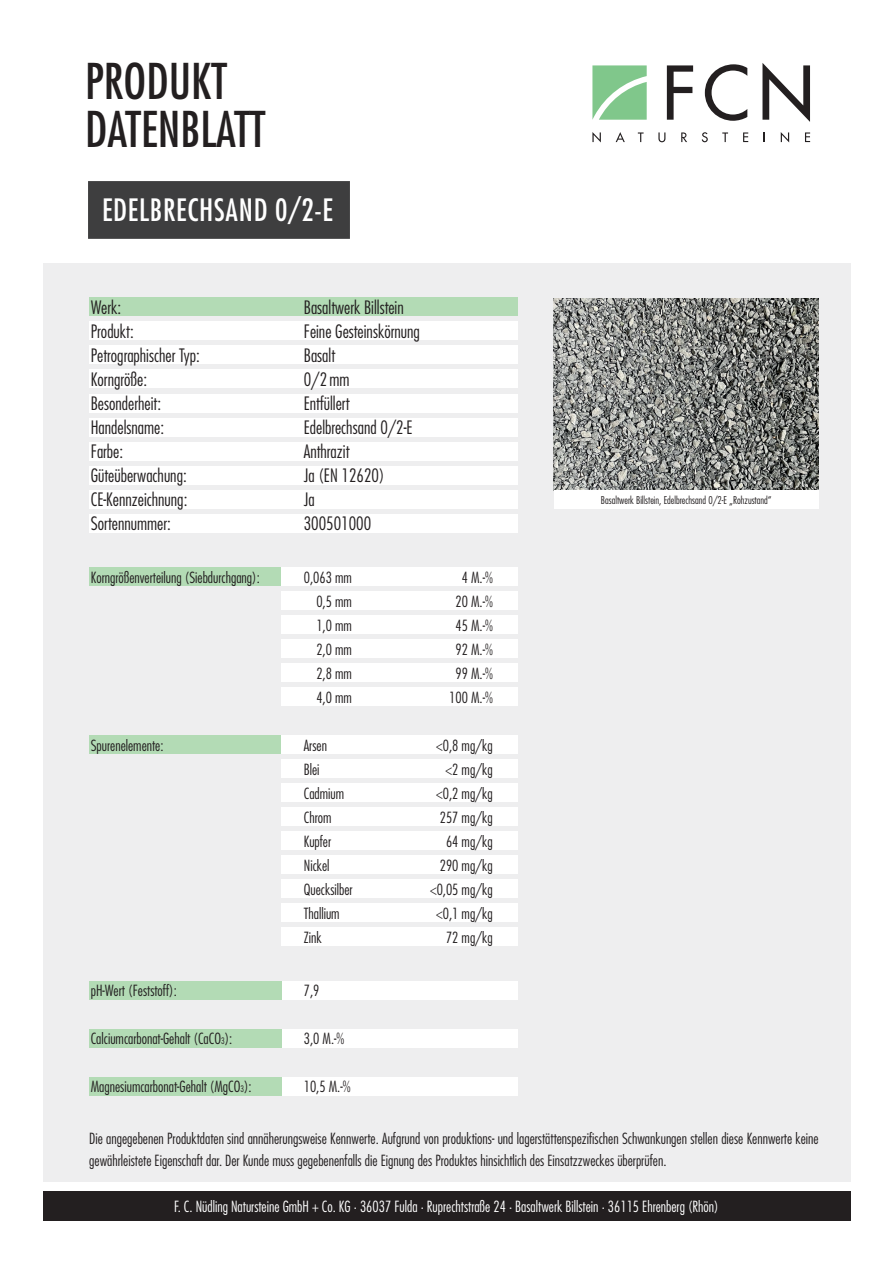
<style>
.page{position:relative;width:893px;height:1263px;background:#fff}
.page>*{position:absolute;margin:0;border:0;box-sizing:border-box;transform-origin:0 0}
.t1{font:condensed 48px/48px "Futura Std";color:#231f20}
.t2{font:condensed 30px "Futura Std";letter-spacing:.025em;color:#fff}
.t3{font:300 condensed 18px "Futura Std";color:#231f20}
.t4{font:300 condensed 15px/22.5px "Futura Std";color:#231f20}
.t5{font:300 condensed 15px "Futura Std";color:#fff}
.t6{font:300 condensed 10.5px "Futura Std";color:#231f20}
.s1{font-size:8.7px}
</style>
<div class="page">
<div style="left:43px;top:264px;width:807px;height:918px;background:#eeeeef"></div>
<div style="left:43px;top:1191px;width:807px;height:29px;background:#231f20"></div>
<div style="left:85px;top:178px;width:268px;height:64px;background:#3e3e3f;border:3px solid #fff"></div>
<img style="left:554px;top:299px;width:265px;height:191px">
<div style="left:89px;top:298px;width:429px;height:18px;background:#b3dbb5"></div>
<div style="left:89px;top:322px;width:429px;height:18px;background:#fff"></div>
<div style="left:89px;top:370px;width:429px;height:18px;background:#fff"></div>
<div style="left:89px;top:346px;width:429px;height:18px;background:#fff"></div>
<div style="left:89px;top:394px;width:429px;height:18px;background:#fff"></div>
<div style="left:89px;top:418px;width:429px;height:18px;background:#fff"></div>
<div style="left:89px;top:466px;width:429px;height:18px;background:#fff"></div>
<div style="left:89px;top:442px;width:429px;height:18px;background:#fff"></div>
<div style="left:89px;top:490px;width:429px;height:18px;background:#fff"></div>
<div style="left:89px;top:514px;width:429px;height:18px;background:#fff"></div>
<div style="left:281px;top:981px;width:237px;height:18px;background:#fff"></div>
<div style="left:281px;top:1029px;width:237px;height:18px;background:#fff"></div>
<div style="left:281px;top:1077px;width:237px;height:18px;background:#fff"></div>
<div style="left:89px;top:981px;width:192px;height:18px;background:#b3dbb5"></div>
<div style="left:89px;top:1029px;width:192px;height:18px;background:#b3dbb5"></div>
<div style="left:89px;top:1077px;width:192px;height:18px;background:#b3dbb5"></div>
<div style="left:554px;top:490px;width:265px;height:18px;background:#fff"></div>
<svg style="left:667px;top:65px;width:26px;height:55px"></svg>
<svg style="left:705px;top:64px;width:42px;height:57px"></svg>
<svg style="left:762px;top:63px;width:48px;height:59px"></svg>
<svg style="left:592px;top:65px;width:55px;height:55px;background:#93cf9c"></svg>
<svg style="left:592px;top:132px;width:9px;height:10px"></svg>
<svg style="left:616px;top:132px;width:9px;height:10px"></svg>
<svg style="left:638px;top:132px;width:6px;height:10px"></svg>
<svg style="left:658px;top:132px;width:7px;height:10px"></svg>
<svg style="left:681px;top:132px;width:6px;height:10px"></svg>
<svg style="left:702px;top:132px;width:6px;height:10px"></svg>
<svg style="left:722px;top:132px;width:6px;height:10px"></svg>
<svg style="left:743px;top:132px;width:5px;height:10px"></svg>
<svg style="left:781px;top:132px;width:8px;height:10px"></svg>
<svg style="left:805px;top:132px;width:5px;height:10px"></svg>
<div style="left:89px;top:568px;width:192px;height:18px;background:#b3dbb5"></div>
<div style="left:89px;top:736px;width:192px;height:18px;background:#b3dbb5"></div>
<div style="left:281px;top:568px;width:237px;height:18px;background:#fff"></div>
<div style="left:281px;top:736px;width:237px;height:18px;background:#fff"></div>
<div style="left:281px;top:592px;width:237px;height:18px;background:#fff"></div>
<div style="left:281px;top:760px;width:237px;height:18px;background:#fff"></div>
<div style="left:281px;top:616px;width:237px;height:18px;background:#fff"></div>
<div style="left:281px;top:784px;width:237px;height:18px;background:#fff"></div>
<div style="left:281px;top:640px;width:237px;height:18px;background:#fff"></div>
<div style="left:281px;top:808px;width:237px;height:18px;background:#fff"></div>
<div style="left:281px;top:664px;width:237px;height:18px;background:#fff"></div>
<div style="left:281px;top:832px;width:237px;height:18px;background:#fff"></div>
<div style="left:281px;top:688px;width:237px;height:18px;background:#fff"></div>
<div style="left:281px;top:856px;width:237px;height:18px;background:#fff"></div>
<div style="left:281px;top:880px;width:237px;height:18px;background:#fff"></div>
<div style="left:281px;top:904px;width:237px;height:18px;background:#fff"></div>
<div style="left:281px;top:928px;width:237px;height:18px;background:#fff"></div>
<h1 class="t1" style="left:85px;top:57px;width:182px">PRODUKT<br>DATENBLATT</h1>
<h2 class="t2" style="left:102px;top:192px;width:232px">EDELBRECHSAND 0/2-E</h2>
<p class="t3" style="left:91px;top:296px;width:32px">Werk:</p>
<p class="t3" style="left:304px;top:296px;width:101px">Basaltwerk Billstein</p>
<p class="t3" style="left:91px;top:320px;width:44px">Produkt:</p>
<p class="t3" style="left:304px;top:320px;width:118px">Feine Gesteinskörnung</p>
<p class="t3" style="left:91px;top:344px;width:110px">Petrographischer Typ:</p>
<p class="t3" style="left:304px;top:344px;width:33px">Basalt</p>
<p class="t3" style="left:91px;top:368px;width:58px">Korngröße:</p>
<p class="t3" style="left:304px;top:368px;width:47px">0/2mm</p>
<p class="t3" style="left:91px;top:392px;width:72px">Besonderheit:</p>
<p class="t3" style="left:304px;top:392px;width:47px">Entfüllert</p>
<p class="t3" style="left:91px;top:416px;width:75px">Handelsname:</p>
<p class="t3" style="left:304px;top:416px;width:110px">Edelbrechsand 0/2-E</p>
<p class="t3" style="left:91px;top:440px;width:34px">Farbe:</p>
<p class="t3" style="left:304px;top:440px;width:47px">Anthrazit</p>
<p class="t3" style="left:91px;top:464px;width:97px">Güteüberwachung:</p>
<p class="t3" style="left:304px;top:464px;width:82px">Ja (EN 12620)</p>
<p class="t3" style="left:91px;top:488px;width:98px">CE-Kennzeichnung:</p>
<p class="t3" style="left:304px;top:488px;width:12px">Ja</p>
<p class="t3" style="left:91px;top:512px;width:81px">Sortennummer:</p>
<p class="t3" style="left:304px;top:512px;width:69px">300501000</p>
<p class="t4" style="left:91px;top:566px;width:171px">Korngrößenverteilung (Siebdurchgang):</p>
<p class="t4" style="left:304px;top:566px;width:49px">0,063 mm</p>
<p class="t4" style="left:462px;top:566px;width:33px">4 M.-%</p>
<p class="t4" style="left:316px;top:590px;width:37px">0,5 mm</p>
<p class="t4" style="left:456px;top:590px;width:39px">20 M.-%</p>
<p class="t4" style="left:316px;top:614px;width:37px">1,0 mm</p>
<p class="t4" style="left:456px;top:614px;width:39px">45 M.-%</p>
<p class="t4" style="left:316px;top:638px;width:37px">2,0 mm</p>
<p class="t4" style="left:456px;top:638px;width:39px">92 M.-%</p>
<p class="t4" style="left:316px;top:662px;width:37px">2,8 mm</p>
<p class="t4" style="left:456px;top:662px;width:39px">99 M.-%</p>
<p class="t4" style="left:316px;top:686px;width:37px">4,0 mm</p>
<p class="t4" style="left:449px;top:686px;width:45px">100 M.-%</p>
<p class="t4" style="left:91px;top:734px;width:74px">Spurenelemente:</p>
<p class="t4" style="left:304px;top:734px;width:25px">Arsen</p>
<p class="t4" style="left:436px;top:734px;width:58px">&lt;0,8 mg/kg</p>
<p class="t4" style="left:304px;top:758px;width:17px">Blei</p>
<p class="t4" style="left:446px;top:758px;width:49px">&lt;2 mg/kg</p>
<p class="t4" style="left:304px;top:782px;width:42px">Cadmium</p>
<p class="t4" style="left:436px;top:782px;width:58px">&lt;0,2 mg/kg</p>
<p class="t4" style="left:304px;top:806px;width:29px">Chrom</p>
<p class="t4" style="left:440px;top:806px;width:55px">257 mg/kg</p>
<p class="t4" style="left:304px;top:830px;width:29px">Kupfer</p>
<p class="t4" style="left:446px;top:830px;width:48px">64 mg/kg</p>
<p class="t4" style="left:304px;top:854px;width:27px">Nickel</p>
<p class="t4" style="left:440px;top:854px;width:55px">290 mg/kg</p>
<p class="t4" style="left:304px;top:878px;width:50px">Quecksilber</p>
<p class="t4" style="left:430px;top:878px;width:64px">&lt;0,05 mg/kg</p>
<p class="t4" style="left:304px;top:902px;width:37px">Thallium</p>
<p class="t4" style="left:436px;top:902px;width:58px">&lt;0,1 mg/kg</p>
<p class="t4" style="left:304px;top:926px;width:19px">Zink</p>
<p class="t4" style="left:446px;top:926px;width:48px">72 mg/kg</p>
<p class="t6" style="left:601px;top:493px;width:172px">Basaltwerk Billstein, Edelbrechsand 0/2-E „Rohzustand“</p>
<p class="t4" style="left:91px;top:979px;width:88px">pH-Wert (Feststoff):</p>
<p class="t4" style="left:304px;top:979px;width:17px">7,9</p>
<p class="t4" style="left:91px;top:1027px;width:143px">Calciumcarbonat-Gehalt (CaCO<span class="s1">3</span>):</p>
<p class="t4" style="left:304px;top:1027px;width:42px">3,0 M.-%</p>
<p class="t4" style="left:91px;top:1075px;width:162px">Magnesiumcarbonat-Gehalt (MgCO<span class="s1">3</span>):</p>
<p class="t4" style="left:304px;top:1075px;width:48px">10,5 M.-%</p>
<p class="t4" style="left:89px;top:1127px;width:731px">Die angegebenen Produktdaten sind annäherungsweise Kennwerte. Aufgrund von produktions- und lagerstättenspezifischen Schwankungen stellen diese Kennwerte keine gewährleistete Eigenschaft dar. Der Kunde muss gegebenenfalls die Eignung des Produktes hinsichtlich des Einsatzzweckes überprüfen.</p>
<p class="t5" style="left:174px;top:1197px;width:546px">F. C. Nüdling Natursteine GmbH + Co. KG · 36037 Fulda · Ruprechtstraße 24 · Basaltwerk Billstein · 36115 Ehrenberg (Rhön)</p>
</div>
